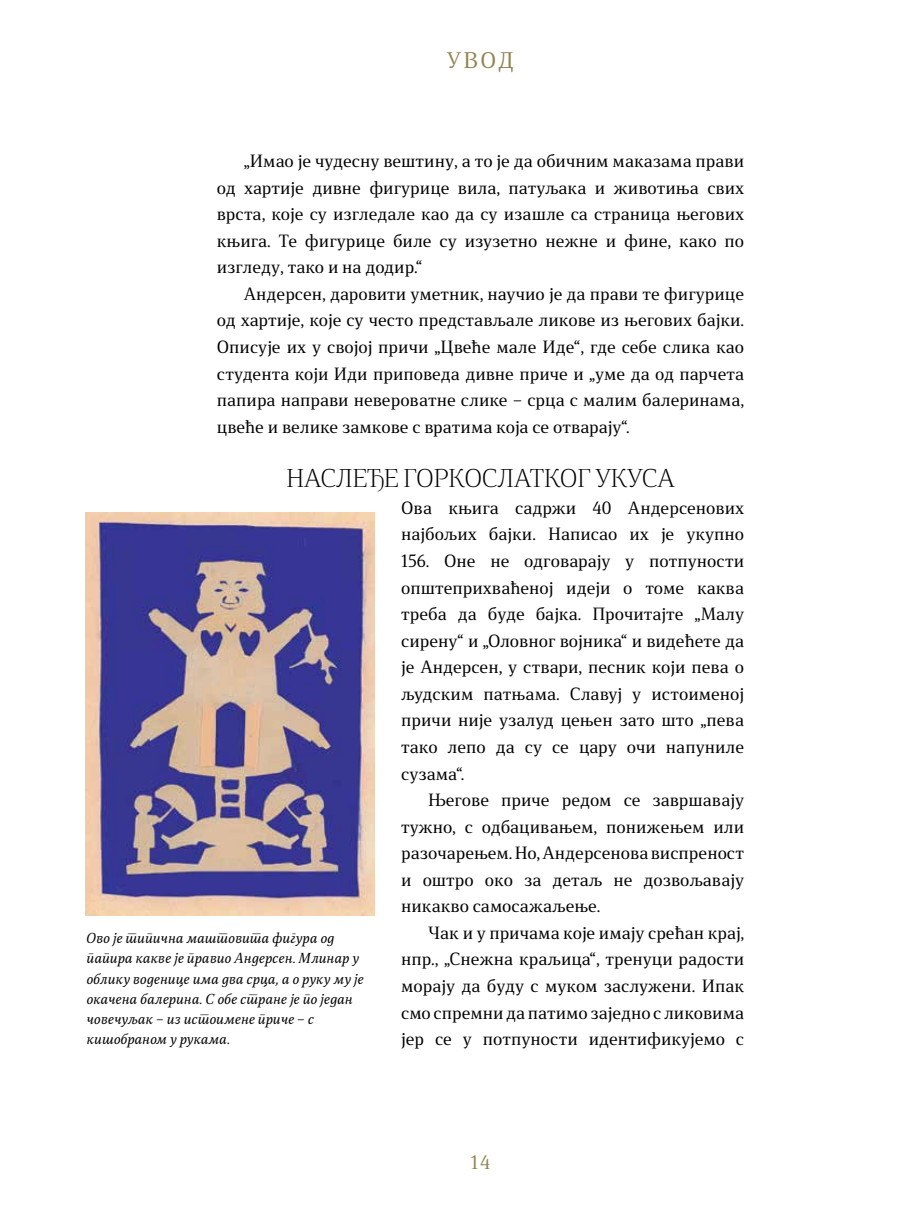
<style>
.page{position:relative;width:910px;height:1221px;background:#fff}
.page>*{position:absolute;margin:0;border:0;box-sizing:border-box;transform-origin:0 0}
.t1{font:300 24px "Stobi Serif";letter-spacing:-.02em;color:#000}
.t2{font:21px "Stobi Serif";color:#94824e}
.t3{font:18px "Stobi Serif";color:#94824e}
.t4{font:16.5px/26.5px "Stobi Serif";color:#000;text-align:justify}
.t5{font:13.5px/20.2px "Stobi Serif It";letter-spacing:-.005em;color:#000}
</style>
<div class="page">
<img style="left:85px;top:512px;width:289px;height:403px">
<p class="t2" style="left:447px;top:46px;width:69px">УВОД</p>
<p class="t4" style="left:217px;top:147px;width:529px;text-indent:27px">„Имао је чудесну вештину, а то је да обичним маказама прави од хартије дивне фигурице вила, патуљака и животиња свих врста, које су изгледале као да су изашле са страница његових књига. Те фигурице биле су изузетно нежне и фине, како по изгледу, тако и на додир.“</p>
<p class="t4" style="left:217px;top:280px;width:529px;text-indent:27px">Андерсен, даровити уметник, научио је да прави те фигурице од хартије, које су често представљале ликове из његових бајки.<br>Описује их у својој причи „Цвеће мале Иде“, где себе слика као студента који Иди приповеда дивне приче и „уме да од парчета папира направи невероватне слике – срца с малим балеринама, цвеће и велике замкове с вратима која се отварају“.</p>
<h1 class="t1" style="left:286px;top:462px;width:390px">НАСЛЕЂЕ ГОРКОСЛАТКОГ УКУСА</h1>
<p class="t4" style="left:401px;top:494px;width:344px">Ова књига садржи 40 Андерсенових најбољих бајки. Написао их је укупно 156. Оне не одговарају у потпуности општеприхваћеној идеји о томе каква треба да буде бајка. Прочитајте „Малу сирену“ и „Оловног војника“ и видећете да је Андерсен, у ствари, песник који пева о људским патњама. Славуј у истоименој причи није узалуд цењен зато што „пева тако лепо да су се цару очи напуниле сузама“.</p>
<p class="t4" style="left:401px;top:786px;width:344px;text-indent:27px">Његове приче редом се завршавају тужно, с одбацивањем, понижењем или разочарењем. Но, Андерсенова виспреност и оштро око за детаљ не дозвољавају никакво самосажаљење.</p>
<p class="t4" style="left:401px;top:919px;width:344px;text-indent:27px">Чак и у причама које имају срећан крај, нпр., „Снежна краљица“, тренуци радости морају да буду с муком заслужени. Ипак смо спремни да патимо заједно с ликовима јер се у потпуности идентификујемо с</p>
<p class="t5" style="left:87px;top:927px;width:279px">Ово је типична маштовита фигура од папира какве је правио Андерсен. Млинар у облику воденице има два срца, а о руку му је окачена балерина. С обе стране је по један човечуљак – из истоимене приче – с кишобраном у рукама.</p>
<p class="t3" style="left:471px;top:1150px;width:21px">14</p>
</div>
